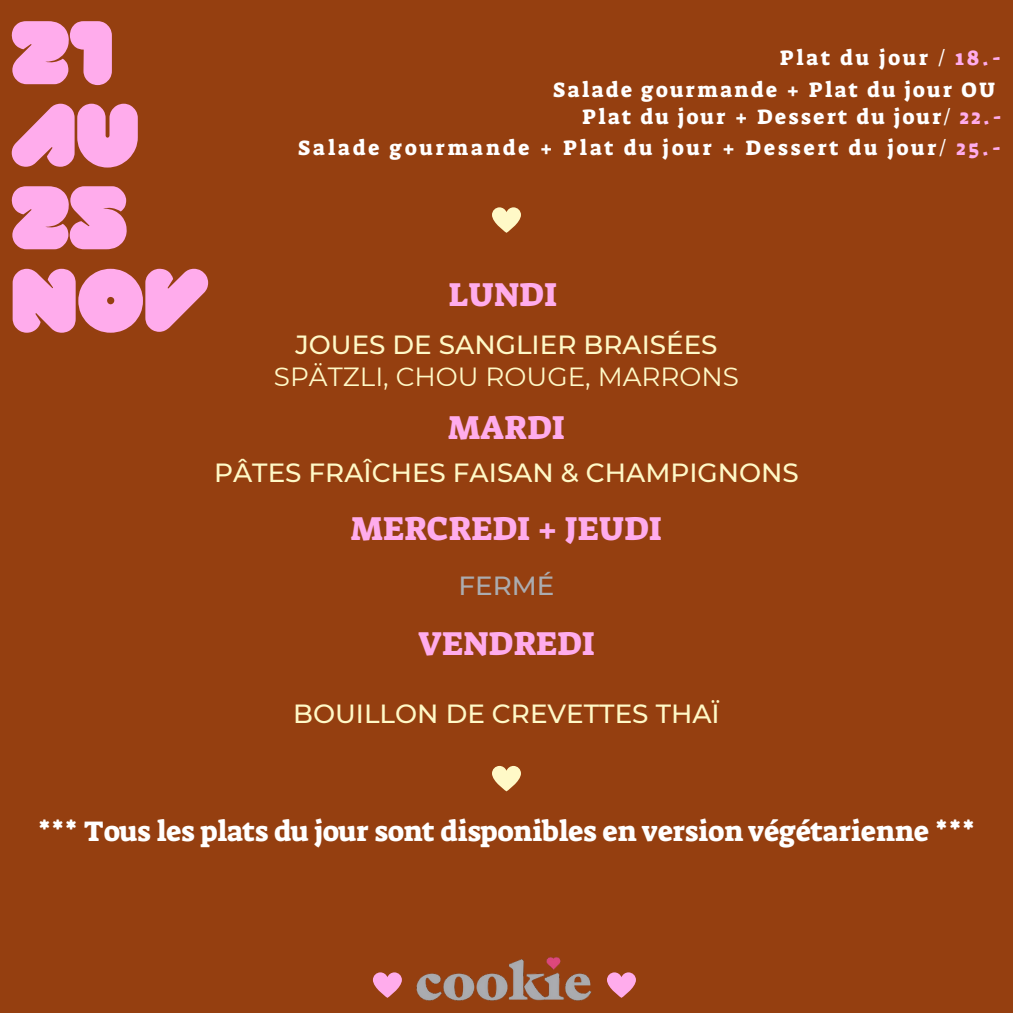
<style>
.page{position:relative;width:1013px;height:1013px;background:#fff}
.page>*{position:absolute;margin:0;border:0;box-sizing:border-box;transform-origin:0 0}
.t1{font:900 88.75px/82.5px "VAL";color:#ffacec}
.t2{font:33.75px "Suez One";color:#ffacec}
.t3{font:28.75px "Suez One";color:#fff}
.t4{font:500 26.25px "Montserrat";color:#fff9c7}
.t5{font:26.25px "Montserrat";color:#fff9c7}
.t6{font:500 26.25px "Montserrat";color:#abacb0}
.t7{font:21.25px/31.9px "Suez One";letter-spacing:.13em;color:#fff;text-align:right}
.s1{color:#ffacec}
</style>
<div class="page">
<div style="left:0;top:0;width:1012px;height:1012px;background:#953f10"></div>
<svg style="left:492px;top:207px;width:29px;height:26px"></svg>
<img style="left:372px;top:957px;width:251px;height:44px">
<svg style="left:373px;top:972px;width:29px;height:25px"></svg>
<svg style="left:607px;top:972px;width:29px;height:25px"></svg>
<svg style="left:492px;top:766px;width:29px;height:25px"></svg>
<h1 class="t1" style="left:13px;top:12px;width:199px">21<br>AU<br>25<br>NOV</h1>
<p class="t7" style="left:553px;top:42px;width:450px">Plat du jour / <span class="s1">18.-<br></span>Salade gourmande + Plat du jour OU</p>
<p class="t7" style="left:298px;top:102px;width:705px;line-height:31px">Plat du jour + Dessert du jour/ <span class="s1">22.-<br></span>Salade gourmande + Plat du jour + Dessert du jour/ <span class="s1">25.-</span></p>
<h2 class="t2" style="left:449px;top:272px;width:110px">LUNDI</h2>
<p class="t4" style="left:295px;top:328px;width:423px">JOUES DE SANGLIER BRAISÉES</p>
<p class="t5" style="left:274px;top:360px;width:466px">SPÄTZLI, CHOU ROUGE, MARRONS</p>
<h2 class="t2" style="left:448px;top:405px;width:118px">MARDI</h2>
<p class="t4" style="left:214px;top:456px;width:586px">PÂTES FRAÎCHES FAISAN &amp; CHAMPIGNONS</p>
<h2 class="t2" style="left:351px;top:507px;width:312px">MERCREDI + JEUDI</h2>
<p class="t6" style="left:458px;top:569px;width:97px">FERMÉ</p>
<h2 class="t2" style="left:418px;top:621px;width:179px">VENDREDI</h2>
<p class="t4" style="left:293px;top:697px;width:428px">BOUILLON DE CREVETTES THAÏ</p>
<h3 class="t3" style="left:38px;top:813px;width:938px">*** Tous les plats du jour sont disponibles en version végétarienne ***</h3>
</div>
